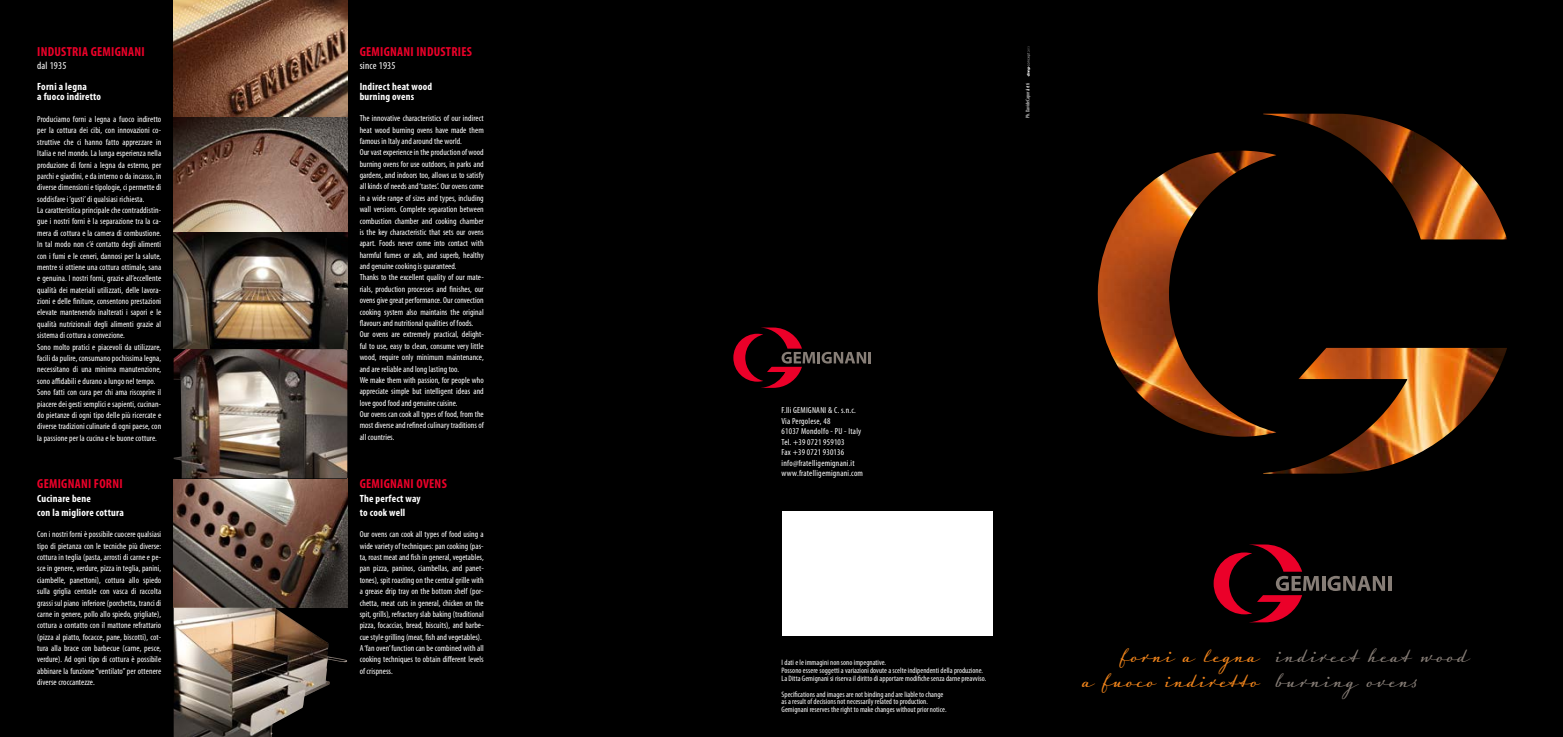
<style>
.page{position:relative;width:1563px;height:737px;background:#fff}
.page>*{position:absolute;margin:0;border:0;box-sizing:border-box;transform-origin:0 0}
.t1{font:33.25px/24.5px "Luxus Brut";letter-spacing:-.015em;color:#f0841b}
.t2{font:33.25px "Luxus Brut";letter-spacing:-.025em;color:#867d76}
.t3{font:700 condensed 13.12px "Myriad Pro";letter-spacing:.02em;color:#eb0029}
.t4{font:700 condensed 10.5px/14px "Myriad Pro";letter-spacing:.02em;color:#fff}
.t5{font:condensed 10.5px "Myriad Pro";letter-spacing:.02em;color:#fff}
.t6{font:condensed 8.75px/11.4px "Myriad Pro";letter-spacing:.005em;color:#fff}
.t7{font:condensed 8.75px/10.5px "Myriad Pro";letter-spacing:.025em;color:#fff}
.t8{font:condensed 7.88px/7.9px "Myriad Pro";letter-spacing:.005em;color:#fff}
.t9{font:condensed 5.25px "Myriad Pro";color:#fff}
.s1{color:#867d76}
</style>
<div class="page">
<div style="left:0;top:0;width:1042px;height:737px;background:#000"></div>
<div style="left:1042px;top:0;width:521px;height:737px;background:#000"></div>
<hr style="left:1322px;top:576px;width:3px;height:15px;background:#867d76">
<svg style="left:1327px;top:576px;width:58px;height:15px"></svg>
<hr style="left:1388px;top:576px;width:3px;height:15px;background:#867d76">
<svg style="left:1213px;top:544px;width:106px;height:78px"></svg>
<img style="left:1098px;top:114px;width:409px;height:359px">
<svg style="left:1027px;top:47px;width:3px;height:29px"></svg>
<svg style="left:733px;top:327px;width:138px;height:61px"></svg>
<img style="left:174px;top:0;width:174px;height:737px">
<img style="left:174px;top:478px;width:173px;height:129px">
<img style="left:174px;top:349px;width:173px;height:129px">
<div style="left:781px;top:511px;width:211px;height:124px;background:#fff"></div>
<h2 class="t3" style="left:37px;top:45px;width:109px">INDUSTRIA GEMIGNANI</h2>
<p class="t5" style="left:37px;top:59px;width:31px">dal 1935</p>
<p class="t4" style="left:37px;top:81px;width:65px;line-height:10.5px">Forni a legna<br>a fuoco indiretto</p>
<p class="t6" style="left:37px;top:114px;width:126px">Produciamo forni a legna a fuoco indiretto per la cottura dei cibi, con innovazioni co&shy;struttive che ci hanno fatto apprezzare in Italia e nel mondo. La lunga esperienza nella produzione di forni a legna da esterno, per parchi e giardini, e da interno o da incasso, in diverse dimensioni e tipologie, ci permette di soddisfare i ‘gusti’ di qualsiasi richiesta.<br>La caratteristica principale che contraddistin&shy;gue i nostri forni è la separazione tra la ca&shy;mera di cottura e la camera di combustione.<br>In tal modo non c’é contatto degli alimenti con i fumi e le ceneri, dannosi per la salute, mentre si ottiene una cottura ottimale, sana e genuina. I nostri forni, grazie all’eccellente qualità dei materiali utilizzati, delle lavora&shy;zioni e delle finiture, consentono prestazioni elevate mantenendo inalterati i sapori e le qualità nutrizionali degli alimenti grazie al sistema di cottura a convezione.<br>Sono molto pratici e piacevoli da utilizzare, facili da pulire, consumano pochissima legna, necessitano di una minima manutenzione, sono affidabili e durano a lungo nel tempo.<br>Sono fatti con cura per chi ama riscoprire il piacere dei gesti semplici e sapienti, cucinan&shy;do pietanze di ogni tipo delle più ricercate e diverse tradizioni culinarie di ogni paese, con la passione per la cucina e le buone cotture.</p>
<h2 class="t3" style="left:37px;top:476px;width:87px">GEMIGNANI FORNI</h2>
<p class="t4" style="left:37px;top:492px;width:88px">Cucinare bene<br>con la migliore cottura</p>
<p class="t6" style="left:37px;top:529px;width:126px;text-align:justify">Con i nostri forni è possibile cuocere qualsiasi tipo di pietanza con le tecniche più diverse: cottura in teglia (pasta, arrosti di carne e pe&shy;sce in genere, verdure, pizza in teglia, panini, ciambelle, panettoni), cottura allo spiedo sulla griglia centrale con vasca di raccolta grassi sul piano inferiore (porchetta, tranci di carne in genere, pollo allo spiedo, grigliate), cottura a contatto con il mattone refrattario (pizza al piatto, focacce, pane, biscotti), cot&shy;tura alla brace con barbecue (carne, pesce, verdure). Ad ogni tipo di cottura è possibile abbinare la funzione “ventilato” per ottenere diverse croccantezze.</p>
<h2 class="t3" style="left:360px;top:45px;width:114px">GEMIGNANI INDUSTRIES</h2>
<p class="t5" style="left:360px;top:59px;width:37px">since 1935</p>
<p class="t4" style="left:360px;top:81px;width:74px;line-height:10.5px">Indirect heat wood burning ovens</p>
<p class="t6" style="left:360px;top:113px;width:126px">The innovative characteristics of our indirect heat wood burning ovens have made them famous in Italy and around the world.<br>Our vast experience in the production of wood burning ovens for use outdoors, in parks and gardens, and indoors too, allows us to satisfy all kinds of needs and ‘tastes’. Our ovens come in a wide range of sizes and types, including wall versions. Complete separation between combustion chamber and cooking chamber is the key characteristic that sets our ovens apart. Foods never come into contact with harmful fumes or ash, and superb, healthy and genuine cooking is guaranteed.<br>Thanks to the excellent quality of our mate&shy;rials, production processes and finishes, our ovens give great performance. Our convection cooking system also maintains the original flavours and nutritional qualities of foods.<br>Our ovens are extremely practical, delight&shy;ful to use, easy to clean, consume very little wood, require only minimum maintenance, and are reliable and long lasting too.<br>We make them with passion, for people who appreciate simple but intelligent ideas and love good food and genuine cuisine.<br>Our ovens can cook all types of food, from the most diverse and refined culinary traditions of all countries.</p>
<h2 class="t3" style="left:360px;top:476px;width:89px">GEMIGNANI OVENS</h2>
<p class="t4" style="left:360px;top:492px;width:62px">The perfect way to cook well</p>
<p class="t6" style="left:360px;top:529px;width:126px">Our ovens can cook all types of food using a wide variety of techniques: pan cooking (pas&shy;ta, roast meat and fish in general, vegetables, pan pizza, paninos, ciambellas, and panet&shy;tones), spit roasting on the central grille with a grease drip tray on the bottom shelf (por&shy;chetta, meat cuts in general, chicken on the spit, grills), refractory slab baking (traditional pizza, focaccias, bread, biscuits), and barbe&shy;cue style grilling (meat, fish and vegetables).<br>A ‘fan oven’ function can be combined with all cooking techniques to obtain different levels of crispness.</p>
<p class="t9" style="left:1025px;top:118px;width:37px;rotate:-90deg">Ph. Davide Caporaletti</p>
<p class="t7" style="left:781px;top:405px;width:83px">F.lli GEMIGNANI &amp; C. s.n.c.<br>Via Pergolese, 48<br>61037 Mondolfo - PU - Italy<br>Tel. +39 0721 959103<br>Fax +39 0721 930136 info@fratelligemignani.it www.fratelligemignani.com</p>
<p class="t8" style="left:781px;top:658px;width:206px">I dati e le immagini non sono impegnative.<br>Possono essere soggetti a variazioni dovute a scelte indipendenti della produzione.<br>La Ditta Gemignani si riserva il diritto di apportare modifiche senza darne preavviso.</p>
<p class="t8" style="left:781px;top:690px;width:166px">Specifications and images are not binding and are liable to change as a result of decisions not necessarily related to production.<br>Gemignani reserves the right to make changes without prior notice.</p>
<h1 class="t1" style="left:1084px;top:638px;width:388px;text-indent:38px">forni a legna <span class="s1">indirect heat wood </span>a fuoco indiretto</h1>
<h1 class="t2" style="left:1277px;top:656px;width:146px">burning ovens</h1>
</div>
